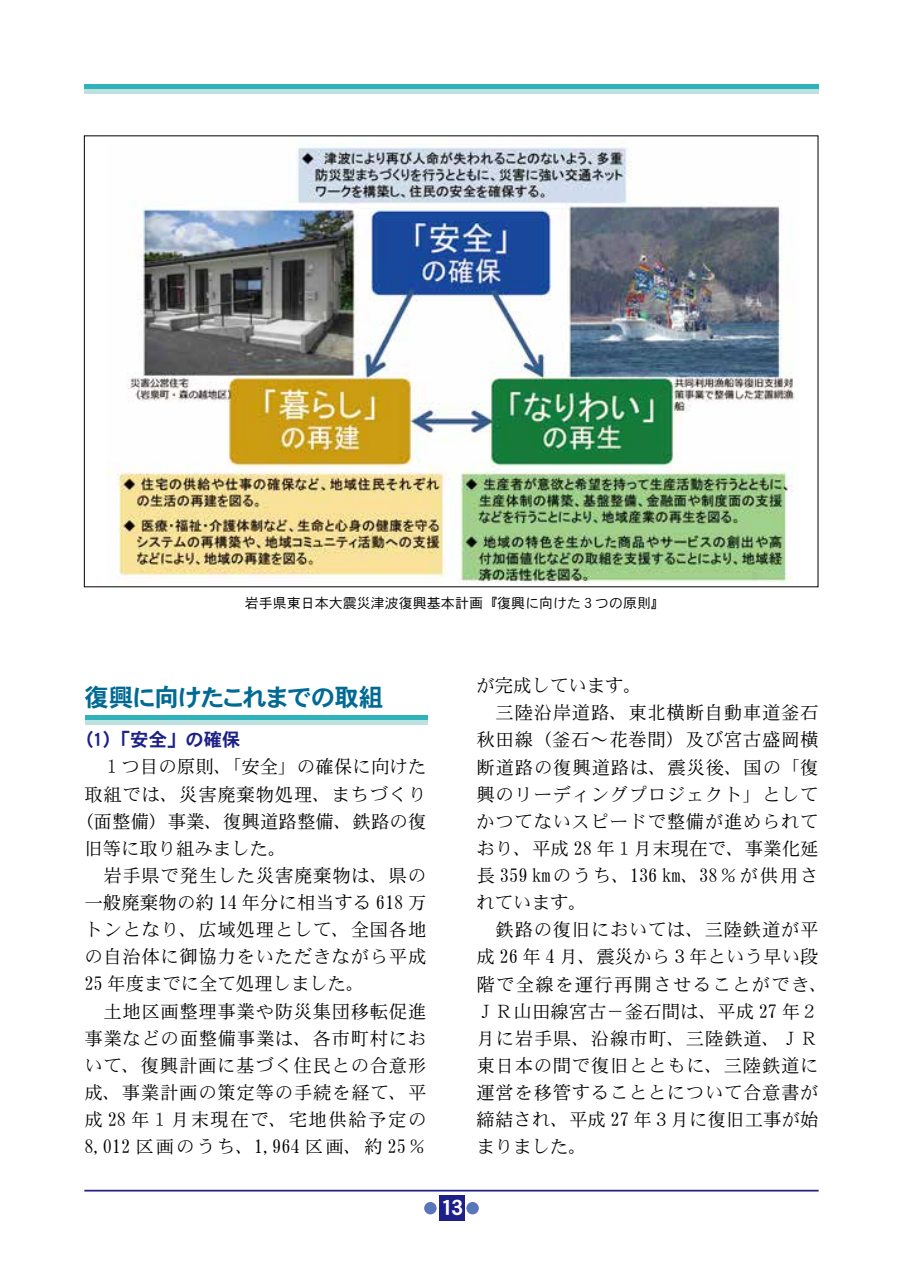
<style>
.page{position:relative;width:903px;height:1275px;background:#fff}
.page>*{position:absolute;margin:0;border:0;box-sizing:border-box;transform-origin:0 0}
.t1{font:24.5px "DFHS Gothic W7 WING RKSJ H";color:#006a94}
.t2{font:21px "DFHS Gothic W7 WING RKSJ H";color:#fff}
.t3{font:18.38px/27.1px "DFHS Mincho W3 WIN RKSJ H";letter-spacing:.035em;color:#000}
.t4{font:18.38px "DFHS Mincho W3 WIN RKSJ H";letter-spacing:.005em;color:#000}
.t5{font:18.38px "DFHS Mincho W3 WIN RKSJ H";color:#000}
.t6{font:18.38px "DFHS Mincho W3 WIN RKSJ H";letter-spacing:.055em;color:#000}
.t7{font:18.38px "DFHS Mincho W3 WIN RKSJ H";letter-spacing:.01em;color:#000}
.t8{font:18.38px "DFHS Mincho W3 WIN RKSJ H";letter-spacing:.085em;color:#000}
.t9{font:18.38px "DFHS Gothic W7 WIN RKSJ H";color:#1d2088}
.t10{font:14px "DFHS Gothic W3 WIN RKSJ H";color:#000}
</style>
<div class="page">
<hr style="left:84px;top:1190px;width:735px;height:1px;background:#1d2088">
<div style="left:439px;top:1196px;width:25px;height:25px;background:#1d2088"></div>
<div style="left:466px;top:1202px;width:13px;height:12px;background:#5976ba;border-radius:50%"></div>
<div style="left:424px;top:1202px;width:13px;height:12px;background:#5976ba;border-radius:50%"></div>
<div style="left:84px;top:89px;width:735px;height:5px;background:#bce1df"></div>
<div style="left:84px;top:84px;width:735px;height:5px;background:#2fb2b9"></div>
<div style="left:85px;top:720px;width:342px;height:5px;background:#bce1df"></div>
<div style="left:85px;top:715px;width:342px;height:5px;background:#2fb2b9"></div>
<img style="left:109px;top:140px;width:686px;height:444px">
<p class="t10" style="left:245px;top:595px;width:422px">岩手県東日本大震災津波復興基本計画『復興に向けた３つの原則』</p>
<h1 class="t1" style="left:84px;top:685px;width:300px">復興に向けたこれまでの取組</h1>
<p class="t9" style="left:84px;top:730px;width:158px">(1)「安全」の確保</p>
<p class="t4" style="left:84px;top:758px;width:343px">　１つ目の原則、「安全」の確保に向けた</p>
<p class="t3" style="left:84px;top:781px;width:371px">取組では、災害廃棄物処理、まちづくり 　</p>
<p class="t4" style="left:75px;top:812px;width:353px">（面整備）事業、復興道路整備、鉄路の復</p>
<p class="t5" style="left:84px;top:839px;width:204px">旧等に取り組みました。</p>
<p class="t3" style="left:84px;top:862px;width:343px">　岩手県で発生した災害廃棄物は、県の</p>
<p class="t7" style="left:84px;top:893px;width:344px">一般廃棄物の約 14 年分に相当する 618 万</p>
<p class="t3" style="left:84px;top:917px;width:344px">トンとなり、広域処理として、全国各地</p>
<p class="t3" style="left:84px;top:944px;width:343px">の自治体に御協力をいただきながら平成</p>
<p class="t5" style="left:84px;top:975px;width:282px">25 年度までに全て処理しました。</p>
<p class="t3" style="left:84px;top:998px;width:343px">　土地区画整理事業や防災集団移転促進</p>
<p class="t3" style="left:84px;top:1025px;width:343px">事業などの面整備事業は、各市町村にお</p>
<p class="t3" style="left:84px;top:1052px;width:343px">いて、復興計画に基づく住民との合意形</p>
<p class="t3" style="left:84px;top:1079px;width:344px">成、事業計画の策定等の手続を経て、平</p>
<p class="t8" style="left:84px;top:1110px;width:344px">成 28 年１月末現在で、宅地供給予定の</p>
<p class="t6" style="left:84px;top:1137px;width:344px">8,012 区画のうち、1,964 区画、約 25％</p>
<p class="t3" style="left:476px;top:672px;width:353px">が完成しています。<br>　三陸沿岸道路、東北横断自動車道釜石秋田線（釜石～花巻間）及び宮古盛岡横断道路の復興道路は、震災後、国の「復興のリーディングプロジェクト」としてかつてないスピードで整備が進められており、平成 28 年１月末現在で、事業化延長 359 ㎞のうち、136 ㎞、38％が供用されています。<br>　鉄路の復旧においては、三陸鉄道が平成 26 年 4 月、震災から３年という早い段階で全線を運行再開させることができ、<br>ＪＲ山田線宮古－釜石間は、平成 27 年２月に岩手県、沿線市町、三陸鉄道、ＪＲ東日本の間で復旧とともに、三陸鉄道に運営を移管することとについて合意書が締結され、平成 27 年３月に復旧工事が始まりました。</p>
<p class="t2" style="left:440px;top:1197px;width:24px">13</p>
</div>
